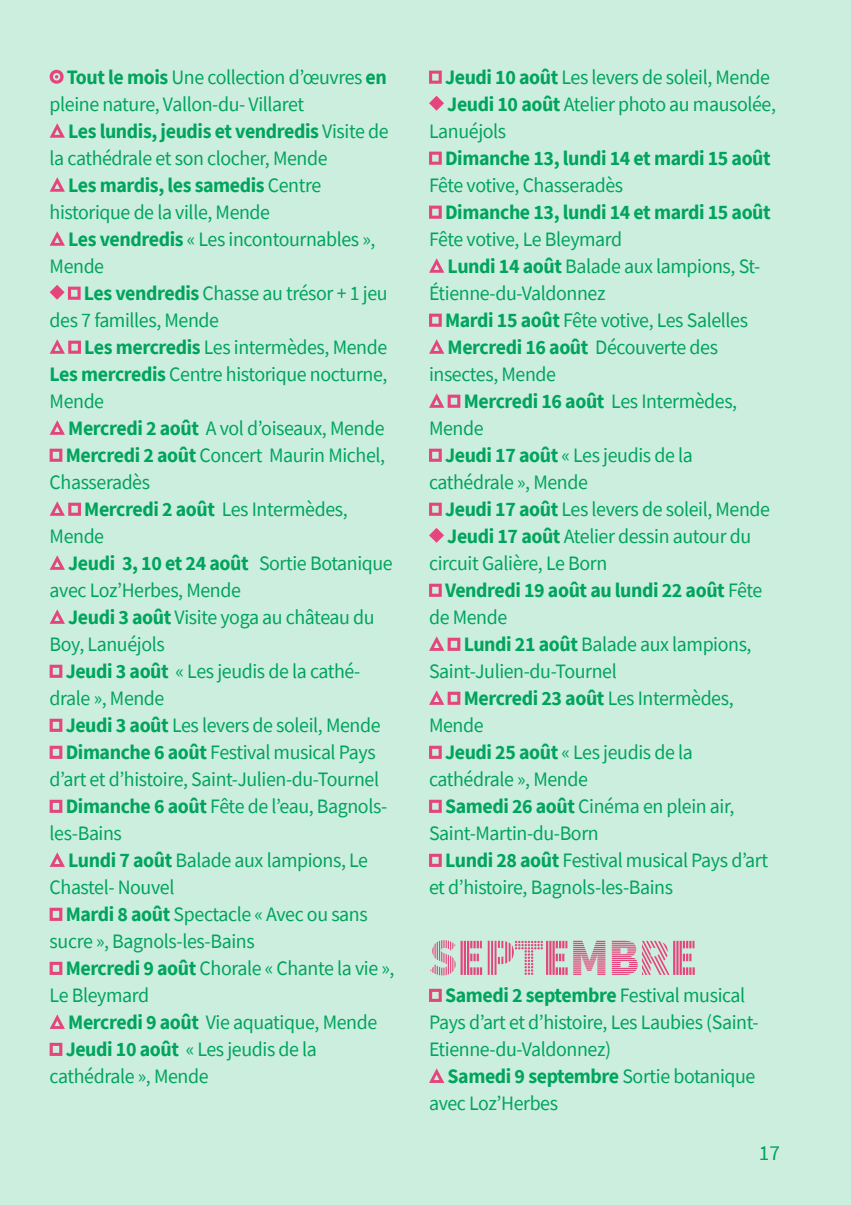
<style>
.page{position:relative;width:851px;height:1205px;background:#fff}
.page>*{position:absolute;margin:0;border:0;box-sizing:border-box;transform-origin:0 0}
.t1{font:52.5px "Source Sans Pro DISPLAY";letter-spacing:-.02em;color:#e5457d}
.t2{font:21.25px "Source Sans Pro";color:#00a45d}
.t3{font:20.5px/27px "Source Sans Pro";letter-spacing:-.02em;color:#00a45d}
.t4{font:700 20.5px "Source Sans Pro";letter-spacing:-.02em;color:#00a45d}
.s1{font-weight:700}
.s2{font-weight:400}
</style>
<div class="page">
<div style="left:0;top:0;width:850px;height:1205px;background:#cceedf"></div>
<svg style="left:50px;top:70px;width:14px;height:14px"></svg>
<svg style="left:50px;top:123px;width:15px;height:15px"></svg>
<svg style="left:50px;top:177px;width:15px;height:15px"></svg>
<svg style="left:50px;top:231px;width:15px;height:15px"></svg>
<svg style="left:50px;top:285px;width:31px;height:15px"></svg>
<svg style="left:50px;top:339px;width:31px;height:15px"></svg>
<svg style="left:50px;top:420px;width:15px;height:15px"></svg>
<svg style="left:50px;top:449px;width:12px;height:13px"></svg>
<svg style="left:50px;top:501px;width:31px;height:15px"></svg>
<svg style="left:50px;top:555px;width:15px;height:15px"></svg>
<svg style="left:50px;top:609px;width:15px;height:15px"></svg>
<svg style="left:50px;top:665px;width:12px;height:13px"></svg>
<svg style="left:50px;top:719px;width:12px;height:13px"></svg>
<svg style="left:50px;top:746px;width:12px;height:13px"></svg>
<svg style="left:50px;top:800px;width:12px;height:13px"></svg>
<svg style="left:50px;top:852px;width:15px;height:15px"></svg>
<svg style="left:50px;top:908px;width:12px;height:13px"></svg>
<svg style="left:50px;top:962px;width:12px;height:13px"></svg>
<svg style="left:50px;top:1014px;width:15px;height:15px"></svg>
<svg style="left:50px;top:1043px;width:12px;height:13px"></svg>
<svg style="left:429px;top:71px;width:12px;height:13px"></svg>
<svg style="left:429px;top:96px;width:15px;height:15px"></svg>
<svg style="left:429px;top:152px;width:12px;height:13px"></svg>
<svg style="left:429px;top:206px;width:12px;height:13px"></svg>
<svg style="left:429px;top:258px;width:15px;height:15px"></svg>
<svg style="left:429px;top:314px;width:12px;height:13px"></svg>
<svg style="left:429px;top:339px;width:15px;height:15px"></svg>
<svg style="left:429px;top:393px;width:31px;height:15px"></svg>
<svg style="left:429px;top:449px;width:12px;height:13px"></svg>
<svg style="left:429px;top:503px;width:12px;height:13px"></svg>
<svg style="left:429px;top:528px;width:15px;height:15px"></svg>
<svg style="left:429px;top:584px;width:12px;height:13px"></svg>
<svg style="left:429px;top:636px;width:31px;height:15px"></svg>
<svg style="left:429px;top:690px;width:31px;height:15px"></svg>
<svg style="left:429px;top:746px;width:12px;height:13px"></svg>
<svg style="left:429px;top:800px;width:12px;height:13px"></svg>
<svg style="left:429px;top:854px;width:12px;height:13px"></svg>
<svg style="left:429px;top:989px;width:12px;height:13px"></svg>
<svg style="left:429px;top:1068px;width:15px;height:15px"></svg>
<p class="t3" style="left:50px;top:63px;width:339px;text-indent:17px"><span class="s1">Tout le mois</span> Une collection d’œuvres <span class="s1">en </span>pleine nature, Vallon-du- Villaret</p>
<p class="t4" style="left:68px;top:117px;width:322px">Les lundis, jeudis et vendredis <span class="s2">Visite de</span></p>
<p class="t3" style="left:50px;top:144px;width:279px">la cathédrale et son clocher, Mende</p>
<p class="t4" style="left:68px;top:171px;width:254px">Les mardis, les samedis <span class="s2">Centre</span></p>
<p class="t3" style="left:50px;top:198px;width:222px">historique de la ville, Mende</p>
<p class="t3" style="left:68px;top:225px;width:309px"><span class="s1">Les vendredis</span> « Les incontournables »,</p>
<p class="t3" style="left:50px;top:252px;width:56px">Mende</p>
<p class="t3" style="left:84px;top:279px;width:305px"><span class="s1">Les vendredis</span> Chasse au trésor + 1 jeu</p>
<p class="t3" style="left:50px;top:306px;width:171px">des 7 familles, Mende</p>
<p class="t3" style="left:84px;top:333px;width:304px"><span class="s1">Les mercredis</span> Les intermèdes, Mende</p>
<p class="t3" style="left:50px;top:360px;width:339px"><span class="s1">Les mercredis</span> Centre historique nocturne,</p>
<p class="t3" style="left:50px;top:387px;width:56px">Mende</p>
<p class="t3" style="left:68px;top:414px;width:318px"><span class="s1">Mercredi 2 août</span> A vol d’oiseaux, Mende</p>
<p class="t3" style="left:66px;top:441px;width:321px"><span class="s1">Mercredi 2 août</span> Concert Maurin Michel,</p>
<p class="t3" style="left:50px;top:468px;width:102px">Chasseradès</p>
<p class="t3" style="left:84px;top:495px;width:265px"><span class="s1">Mercredi 2 août</span> Les Intermèdes,</p>
<p class="t3" style="left:50px;top:522px;width:56px">Mende</p>
<p class="t4" style="left:68px;top:549px;width:326px">Jeudi 3, 10 et 24 août <span class="s2">Sortie Botanique</span></p>
<p class="t3" style="left:50px;top:576px;width:193px">avec Loz’Herbes, Mende</p>
<p class="t3" style="left:68px;top:603px;width:308px"><span class="s1">Jeudi 3 août</span> Visite yoga au château du</p>
<p class="t3" style="left:50px;top:630px;width:117px">Boy, Lanuéjols</p>
<p class="t3" style="left:66px;top:657px;width:296px"><span class="s1">Jeudi 3 août</span> « Les jeudis de la cathé-</p>
<p class="t3" style="left:50px;top:684px;width:116px">drale », Mende</p>
<p class="t3" style="left:66px;top:711px;width:316px"><span class="s1">Jeudi 3 août</span> Les levers de soleil, Mende</p>
<p class="t3" style="left:66px;top:738px;width:311px"><span class="s1">Dimanche 6 août</span> Festival musical Pays</p>
<p class="t3" style="left:50px;top:765px;width:331px">d’art et d’histoire, Saint-Julien-du-Tournel</p>
<p class="t3" style="left:66px;top:792px;width:323px"><span class="s1">Dimanche 6 août</span> Fête de l’eau, Bagnols-</p>
<p class="t3" style="left:50px;top:819px;width:74px">les-Bains</p>
<p class="t3" style="left:68px;top:846px;width:301px"><span class="s1">Lundi 7 août</span> Balade aux lampions, Le</p>
<p class="t3" style="left:50px;top:873px;width:126px">Chastel- Nouvel</p>
<p class="t3" style="left:66px;top:900px;width:303px"><span class="s1">Mardi 8 août</span> Spectacle « Avec ou sans</p>
<p class="t3" style="left:50px;top:927px;width:206px">sucre », Bagnols-les-Bains</p>
<p class="t3" style="left:66px;top:954px;width:330px"><span class="s1">Mercredi 9 août</span> Chorale « Chante la vie »,</p>
<p class="t3" style="left:50px;top:981px;width:101px">Le Bleymard</p>
<p class="t3" style="left:68px;top:1008px;width:310px"><span class="s1">Mercredi 9 août</span> Vie aquatique, Mende</p>
<p class="t3" style="left:66px;top:1035px;width:253px"><span class="s1">Jeudi 10 août</span> « Les jeudis de la</p>
<p class="t3" style="left:50px;top:1062px;width:160px">cathédrale », Mende</p>
<p class="t3" style="left:445px;top:63px;width:326px"><span class="s1">Jeudi 10 août</span> Les levers de soleil, Mende</p>
<p class="t3" style="left:447px;top:90px;width:330px"><span class="s1">Jeudi 10 août</span> Atelier photo au mausolée,</p>
<p class="t3" style="left:429px;top:117px;width:79px">Lanuéjols</p>
<p class="t4" style="left:445px;top:144px;width:327px">Dimanche 13, lundi 14 et mardi 15 août</p>
<p class="t3" style="left:429px;top:171px;width:195px">Fête votive, Chasseradès</p>
<p class="t4" style="left:445px;top:198px;width:327px">Dimanche 13, lundi 14 et mardi 15 août</p>
<p class="t3" style="left:429px;top:225px;width:195px">Fête votive, Le Bleymard</p>
<p class="t3" style="left:447px;top:252px;width:314px"><span class="s1">Lundi 14 août</span> Balade aux lampions, St-</p>
<p class="t3" style="left:429px;top:279px;width:178px">Étienne-du-Valdonnez</p>
<p class="t3" style="left:445px;top:306px;width:304px"><span class="s1">Mardi 15 août</span> Fête votive, Les Salelles</p>
<p class="t4" style="left:447px;top:333px;width:272px">Mercredi 16 août <span class="s2">Découverte des</span></p>
<p class="t3" style="left:429px;top:360px;width:128px">insectes, Mende</p>
<p class="t4" style="left:463px;top:387px;width:275px">Mercredi 16 août <span class="s2">Les Intermèdes,</span></p>
<p class="t3" style="left:429px;top:414px;width:56px">Mende</p>
<p class="t3" style="left:445px;top:441px;width:249px"><span class="s1">Jeudi 17 août</span> « Les jeudis de la</p>
<p class="t3" style="left:429px;top:468px;width:160px">cathédrale », Mende</p>
<p class="t3" style="left:445px;top:495px;width:326px"><span class="s1">Jeudi 17 août</span> Les levers de soleil, Mende</p>
<p class="t3" style="left:447px;top:522px;width:305px"><span class="s1">Jeudi 17 août</span> Atelier dessin autour du</p>
<p class="t3" style="left:429px;top:549px;width:180px">circuit Galière, Le Born</p>
<p class="t4" style="left:445px;top:576px;width:319px">Vendredi 19 août au lundi 22 août <span class="s2">Fête</span></p>
<p class="t3" style="left:429px;top:603px;width:80px">de Mende</p>
<p class="t3" style="left:463px;top:630px;width:289px"><span class="s1">Lundi 21 août</span> Balade aux lampions,</p>
<p class="t3" style="left:429px;top:657px;width:189px">Saint-Julien-du-Tournel</p>
<p class="t4" style="left:463px;top:684px;width:271px">Mercredi 23 août <span class="s2">Les Intermèdes,</span></p>
<p class="t3" style="left:429px;top:711px;width:56px">Mende</p>
<p class="t3" style="left:445px;top:738px;width:249px"><span class="s1">Jeudi 25 août</span> « Les jeudis de la</p>
<p class="t3" style="left:429px;top:765px;width:160px">cathédrale », Mende</p>
<p class="t3" style="left:445px;top:792px;width:291px"><span class="s1">Samedi 26 août</span> Cinéma en plein air,</p>
<p class="t3" style="left:429px;top:819px;width:171px">Saint-Martin-du-Born</p>
<p class="t3" style="left:445px;top:846px;width:324px"><span class="s1">Lundi 28 août</span> Festival musical Pays d’art</p>
<p class="t3" style="left:429px;top:873px;width:245px">et d’histoire, Bagnols-les-Bains</p>
<h1 class="t1" style="left:429px;top:930px;width:270px">SEPTEMBRE</h1>
<p class="t3" style="left:429px;top:981px;width:331px;text-indent:16px"><span class="s1">Samedi 2 septembre</span> Festival musical<br>Pays d’art et d’histoire, Les Laubies (Saint-<br>Etienne-du-Valdonnez)</p>
<p class="t3" style="left:429px;top:1062px;width:328px;text-indent:19px"><span class="s1">Samedi 9 septembre</span> Sortie botanique avec Loz’Herbes</p>
<p class="t2" style="left:758px;top:1139px;width:23px">17</p>
</div>
